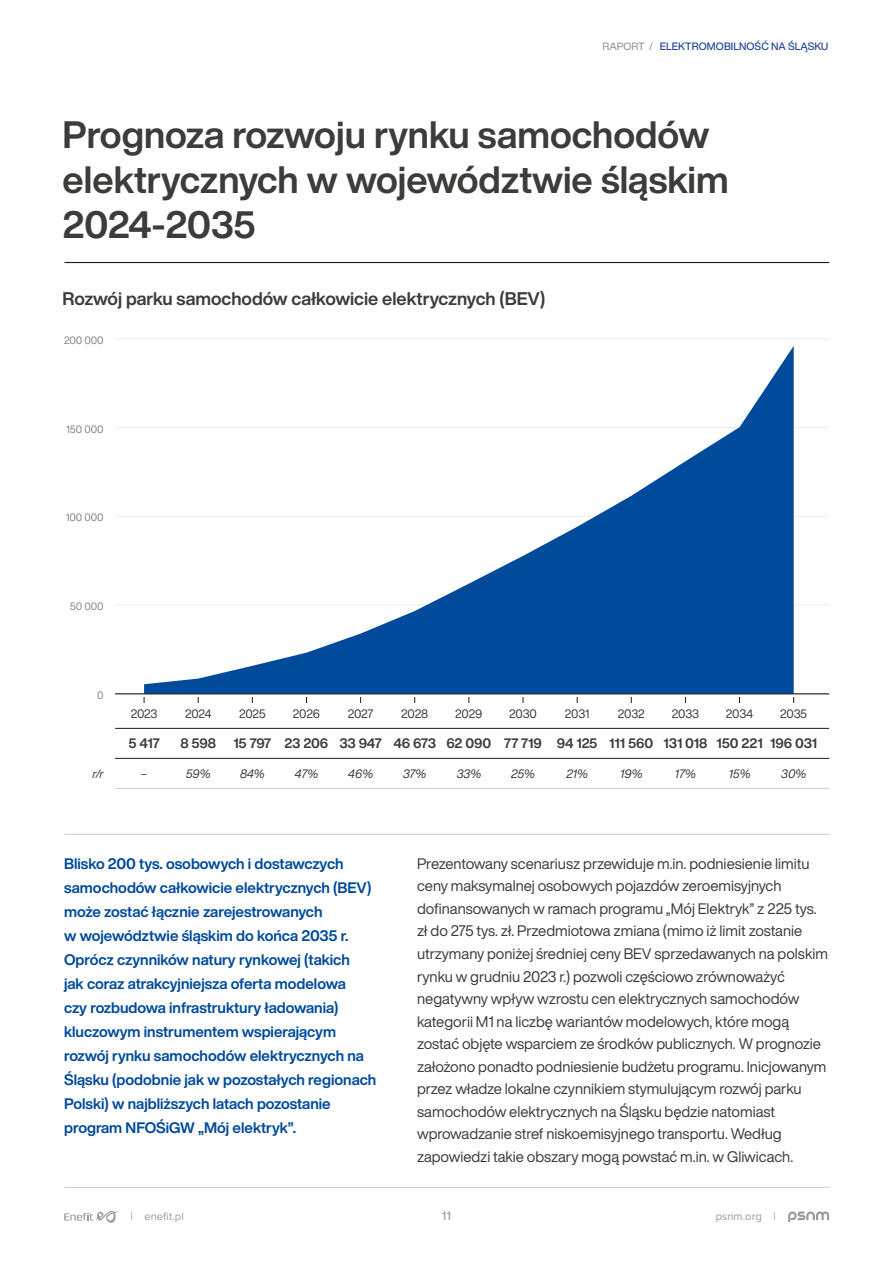
<style>
.page{position:relative;width:893px;height:1263px;background:#fff}
.page>*{position:absolute;margin:0;border:0;box-sizing:border-box;transform-origin:0 0}
.t1{font:700 37.5px/45px "Helvetica Now Display";color:#3c3c3b}
.t2{font:700 18px "Helvetica Now Display";color:#3c3c3b}
.t3{font:15px/22.5px "Helvetica Now Display";color:#3c3c3b}
.t4{font:700 15px/24px "Helvetica Now Display";color:#004a9b}
.t5{font:700 13.5px "Helvetica Now Display";letter-spacing:-.005em;color:#3c3c3b}
.t6{font:12px "Helvetica Now Display";letter-spacing:-.025em;color:#3c3c3b}
.t7{font:italic 12px "Helvetica Now Display";letter-spacing:-.01em;color:#3c3c3b}
.t8{font:500 12px "Helvetica Now Display";color:#9c9b9b}
.t9{font:11.25px "Proxima Nova";color:#9c9b9b}
.t10{font:500 10.5px "Helvetica Now Display";letter-spacing:.01em;color:#254496}
.t11{font:10.5px "Helvetica Now Display";letter-spacing:-.01em;color:#868686}
.s1{color:#9c9b9b}
</style>
<div class="page">
<hr style="left:115px;top:605px;width:714px;height:1px;background:#ececec">
<hr style="left:115px;top:516px;width:714px;height:1px;background:#ececec">
<hr style="left:115px;top:427px;width:714px;height:1px;background:#ececec">
<hr style="left:115px;top:338px;width:714px;height:1px;background:#ececec">
<svg style="left:144px;top:346px;width:650px;height:347px"></svg>
<hr style="left:64px;top:262px;width:765px;height:1px;background:#1d1e1d">
<hr style="left:115px;top:693px;width:714px;height:1px;background:#1d1d1b">
<hr style="left:115px;top:728px;width:714px;height:1px;background:#1d1d1b">
<hr style="left:115px;top:758px;width:714px;height:1px;background:#1d1d1b">
<hr style="left:115px;top:788px;width:714px;height:1px;background:#cccbcb">
<hr style="left:64px;top:834px;width:765px;height:1px;background:#cccbcb">
<hr style="left:64px;top:1187px;width:765px;height:1px;background:#cccbcb">
<svg style="left:788px;top:1211px;width:41px;height:11px"></svg>
<svg style="left:64px;top:1211px;width:55px;height:12px"></svg>
<p class="t10" style="left:603px;top:40px;width:227px"><span class="s1">RAPORT /</span> ELEKTROMOBILNOŚĆ NA ŚLĄSKU</p>
<h1 class="t1" style="left:63px;top:112px;width:668px">Prognoza rozwoju rynku samochodów elektrycznych w województwie śląskim<br>2024-2035</h1>
<p class="t2" style="left:63px;top:286px;width:484px">Rozwój parku samochodów całkowicie elektrycznych (BEV)</p>
<p class="t11" style="left:64px;top:333px;width:41px">200 000</p>
<p class="t11" style="left:66px;top:422px;width:39px">150 000</p>
<p class="t11" style="left:66px;top:510px;width:39px">100 000</p>
<p class="t11" style="left:70px;top:599px;width:35px">50 000</p>
<p class="t11" style="left:97px;top:688px;width:8px">0</p>
<p class="t6" style="left:131px;top:706px;width:28px">2023</p>
<p class="t5" style="left:128px;top:734px;width:33px">5 417</p>
<p class="t7" style="left:141px;top:765px;width:8px">–</p>
<p class="t6" style="left:185px;top:706px;width:28px">2024</p>
<p class="t5" style="left:180px;top:734px;width:37px">8 598</p>
<p class="t7" style="left:186px;top:765px;width:26px">59%</p>
<p class="t6" style="left:239px;top:706px;width:28px">2025</p>
<p class="t5" style="left:233px;top:734px;width:39px">15 797</p>
<p class="t7" style="left:240px;top:765px;width:26px">84%</p>
<p class="t6" style="left:293px;top:706px;width:29px">2026</p>
<p class="t5" style="left:285px;top:734px;width:45px">23 206</p>
<p class="t7" style="left:295px;top:765px;width:25px">47%</p>
<p class="t6" style="left:348px;top:706px;width:27px">2027</p>
<p class="t5" style="left:339px;top:734px;width:44px">33 947</p>
<p class="t7" style="left:348px;top:765px;width:26px">46%</p>
<p class="t6" style="left:401px;top:706px;width:29px">2028</p>
<p class="t5" style="left:393px;top:734px;width:44px">46 673</p>
<p class="t7" style="left:403px;top:765px;width:25px">37%</p>
<p class="t6" style="left:455px;top:706px;width:29px">2029</p>
<p class="t5" style="left:446px;top:734px;width:46px">62 090</p>
<p class="t7" style="left:457px;top:765px;width:26px">33%</p>
<p class="t6" style="left:509px;top:706px;width:29px">2030</p>
<p class="t5" style="left:504px;top:734px;width:39px">77 719</p>
<p class="t7" style="left:511px;top:765px;width:25px">25%</p>
<p class="t6" style="left:565px;top:706px;width:26px">2031</p>
<p class="t5" style="left:557px;top:734px;width:42px">94 125</p>
<p class="t7" style="left:566px;top:765px;width:23px">21%</p>
<p class="t6" style="left:618px;top:706px;width:29px">2032</p>
<p class="t5" style="left:609px;top:734px;width:45px">111 560</p>
<p class="t7" style="left:620px;top:765px;width:24px">19%</p>
<p class="t6" style="left:672px;top:706px;width:29px">2033</p>
<p class="t5" style="left:663px;top:734px;width:45px">131 018</p>
<p class="t7" style="left:675px;top:765px;width:22px">17%</p>
<p class="t6" style="left:726px;top:706px;width:29px">2034</p>
<p class="t5" style="left:716px;top:734px;width:48px">150 221</p>
<p class="t7" style="left:729px;top:765px;width:23px">15%</p>
<p class="t6" style="left:780px;top:706px;width:29px">2035</p>
<p class="t5" style="left:770px;top:734px;width:49px">196 031</p>
<p class="t7" style="left:93px;top:765px;width:13px">r/r</p>
<p class="t7" style="left:781px;top:765px;width:26px">30%</p>
<p class="t4" style="left:64px;top:852px;width:314px">Blisko 200 tys. osobowych i dostawczych samochodów całkowicie elektrycznych (BEV) może zostać łącznie zarejestrowanych<br>w województwie śląskim do końca 2035 r.<br>Oprócz czynników natury rynkowej (takich<br>jak coraz atrakcyjniejsza oferta modelowa<br>czy rozbudowa infrastruktury ładowania) kluczowym instrumentem wspierającym rozwój rynku samochodów elektrycznych na Śląsku (podobnie jak w pozostałych regionach Polski) w najbliższych latach pozostanie program NFOŚiGW „Mój elektryk”.</p>
<p class="t3" style="left:417px;top:852px;width:412px">Prezentowany scenariusz przewiduje m.in. podniesienie limitu ceny maksymalnej osobowych pojazdów zeroemisyjnych dofinansowanych w ramach programu „Mój Elektryk” z 225 tys. zł do 275 tys. zł. Przedmiotowa zmiana (mimo iż limit zostanie utrzymany poniżej średniej ceny BEV sprzedawanych na polskim rynku w grudniu 2023 r.) pozwoli częściowo zrównoważyć negatywny wpływ wzrostu cen elektrycznych samochodów kategorii M1 na liczbę wariantów modelowych, które mogą zostać objęte wsparciem ze środków publicznych. W prognozie założono ponadto podniesienie budżetu programu. Inicjowanym przez władze lokalne czynnikiem stymulującym rozwój parku samochodów elektrycznych na Śląsku będzie natomiast wprowadzanie stref niskoemisyjnego transportu. Według zapowiedzi takie obszary mogą powstać m.in. w Gliwicach.</p>
<p class="t9" style="left:130px;top:1208px;width:55px">| enefit.pl</p>
<p class="t8" style="left:442px;top:1207px;width:11px">11</p>
<p class="t9" style="left:716px;top:1208px;width:62px">psnm.org |</p>
</div>
